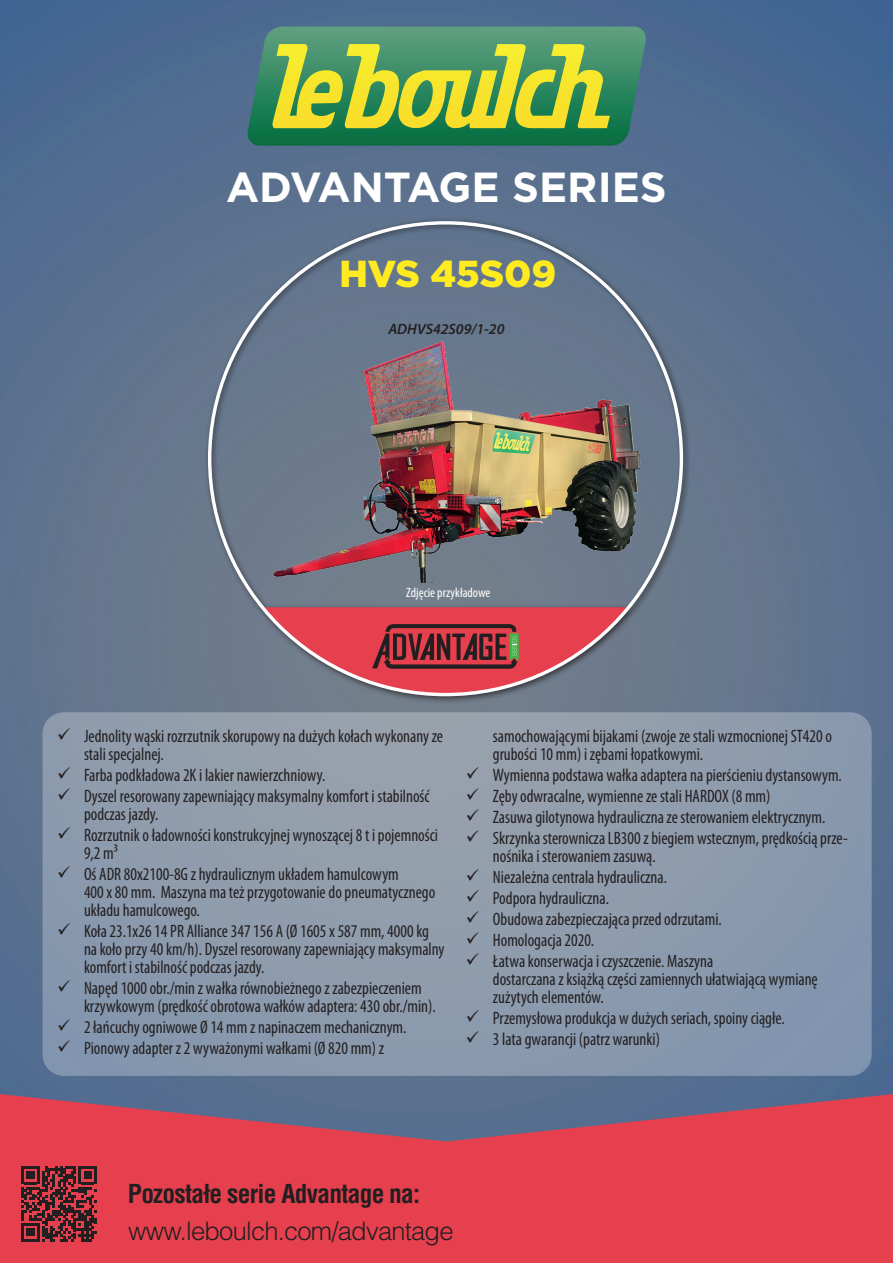
<style>
.page{position:relative;width:893px;height:1263px;background:#fff}
.page>*{position:absolute;margin:0;border:0;box-sizing:border-box;transform-origin:0 0}
.t1{font:700 42px "Gotham";color:#fff}
.t2{font:900 37.5px "Gotham";color:#ffeb1f}
.t3{font:300 25.5px "Helvetica LT Std";letter-spacing:-.03em;color:#231f20}
.t4{font:700 condensed 25.5px "Helvetica LT Std";letter-spacing:-.03em;color:#231f20}
.t5{font:condensed 18px/21px "Myriad Pro";color:#231f20;scale:.95 1}
.t6{font:italic 600 15px "Myriad Pro";color:#231f20}
.t7{font:condensed 13.5px "Myriad Pro";color:#fff}
</style>
<div class="page">
<img style="left:0;top:0;width:893px;height:1094px">
<div style="left:43px;top:712px;width:829px;height:364px;background:#8f9cac;border-radius:21px"></div>
<svg style="left:0;top:1094px;width:893px;height:169px;background:#d04658"></svg>
<svg style="left:246px;top:27px;width:401px;height:119px;background:#398469"></svg>
<svg style="left:272px;top:44px;width:338px;height:89px;background:#93b547"></svg>
<div style="left:204px;top:217px;width:487px;height:488px;background:#231f20;opacity:.75"></div>
<svg style="left:262px;top:607px;width:367px;height:88px;background:#b05662"></svg>
<svg style="left:21px;top:1166px;width:76px;height:75px;background:#712c32"></svg>
<svg style="left:58px;top:980px;width:10px;height:11px"></svg>
<svg style="left:58px;top:1018px;width:12px;height:12px"></svg>
<svg style="left:58px;top:1039px;width:12px;height:12px"></svg>
<h1 class="t1" style="left:226px;top:163px;width:442px">ADVANTAGE SERIES</h1>
<h2 class="t2" style="left:339px;top:252px;width:219px">HVS 45S09</h2>
<p class="t6" style="left:388px;top:319px;width:118px">ADHVS42S09/1-20</p>
<p class="t7" style="left:406px;top:584px;width:86px">Zdjęcie przykładowe</p>
<p class="t5" style="left:84px;top:726px;width:379px;line-height:18px">Jednolity wąski rozrzutnik skorupowy na dużych kołach wykonany ze stali specjalnej.</p>
<p class="t5" style="left:84px;top:764px;width:365px">Farba podkładowa 2K i lakier nawierzchniowy.<br>Dyszel resorowany zapewniający maksymalny komfort i stabilność</p>
<p class="t5" style="left:84px;top:803px;width:374px">podczas jazdy.<br>Rozrzutnik o ładowności konstrukcyjnej wynoszącej 8 t i pojemności</p>
<p class="t5" style="left:84px;top:842px;width:333px">9,2 m³<br>Oś ADR 80x2100-8G z hydraulicznym układem hamulcowym</p>
<p class="t5" style="left:84px;top:882px;width:371px;line-height:18px">400 x 80 mm. Maszyna ma też przygotowanie do pneumatycznego układu hamulcowego.</p>
<p class="t5" style="left:84px;top:921px;width:381px;line-height:18px">Koła 23.1x26 14 PR Alliance 347 156 A (Ø 1605 x 587 mm, 4000 kg na koło przy 40 km/h). Dyszel resorowany zapewniający maksymalny komfort i stabilność podczas jazdy.</p>
<p class="t5" style="left:84px;top:978px;width:372px;line-height:18px">Napęd 1000 obr./min z wałka równobieżnego z zabezpieczeniem krzywkowym (prędkość obrotowa wałków adaptera: 430 obr./min).</p>
<p class="t5" style="left:84px;top:1016px;width:341px">2 łańcuchy ogniwowe Ø 14 mm z napinaczem mechanicznym.<br>Pionowy adapter z 2 wyważonymi wałkami (Ø 820 mm) z</p>
<p class="t5" style="left:493px;top:726px;width:358px;line-height:18px">samochowającymi bijakami (zwoje ze stali wzmocnionej ST420 o grubości 10 mm) i zębami łopatkowymi.</p>
<p class="t5" style="left:493px;top:764px;width:375px">Wymienna podstawa wałka adaptera na pierścieniu dystansowym.<br>Zęby odwracalne, wymienne ze stali HARDOX (8 mm)<br>Zasuwa gilotynowa hydrauliczna ze sterowaniem elektrycznym.<br>Skrzynka sterownicza LB300 z biegiem wstecznym, prędkością prze-</p>
<p class="t5" style="left:493px;top:845px;width:242px">nośnika i sterowaniem zasuwą.<br>Niezależna centrala hydrauliczna.<br>Podpora hydrauliczna.<br>Obudowa zabezpieczająca przed odrzutami.<br>Homologacja 2020.<br>Łatwa konserwacja i czyszczenie. Maszyna</p>
<p class="t5" style="left:493px;top:969px;width:343px;line-height:18px">dostarczana z książką części zamiennych ułatwiającą wymianę zużytych elementów.</p>
<p class="t5" style="left:493px;top:1007px;width:309px">Przemysłowa produkcja w dużych seriach, spoiny ciągłe.<br>3 lata gwarancji (patrz warunki)</p>
<h3 class="t4" style="left:128px;top:1177px;width:294px">Pozostałe serie Advantage na:</h3>
<h3 class="t3" style="left:128px;top:1215px;width:327px">www.leboulch.com/advantage</h3>
</div>
